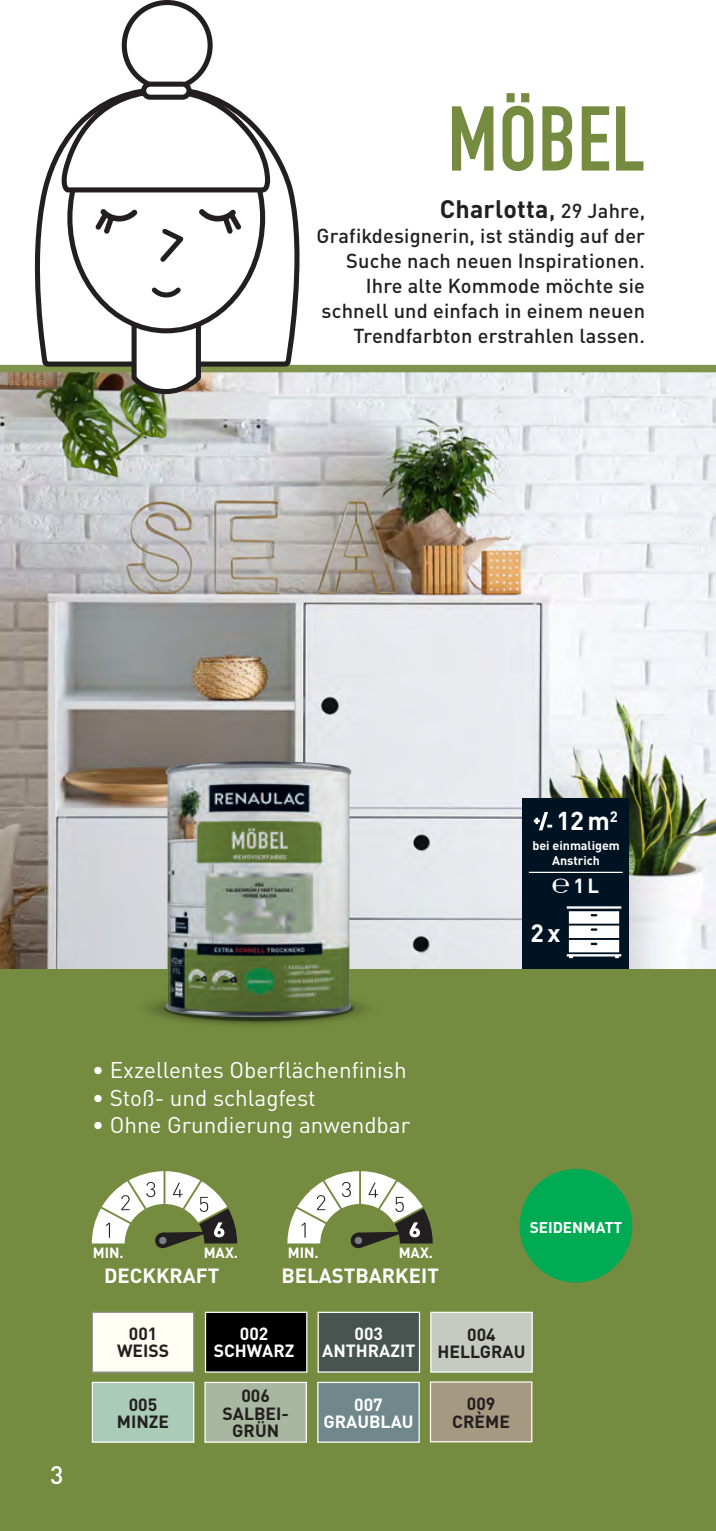
<style>
.page{position:relative;width:716px;height:1531px;background:#fff}
.page>*{position:absolute;margin:0;border:0;box-sizing:border-box;transform-origin:0 0}
.t1{font:700 90.25px "DIN Condensed";letter-spacing:.01em;color:#748b40}
.t2{font:700 25.5px "DIN";color:#fff}
.t3{font:700 25px "DIN Pro";letter-spacing:.01em;color:#231f20}
.t4{font:500 25px "DIN Pro";color:#fff}
.t5{font:700 24.75px "DIN";color:#fff}
.t6{font:22.5px "DIN";color:#fff}
.t7{font:700 20.25px "DIN";color:#fff}
.t8{font:500 20px/25px "DIN Pro";letter-spacing:.01em;color:#231f20;text-align:right}
.t9{font:700 17.5px/17.5px "DIN";color:#231f20;text-align:center}
.t10{font:700 17.5px/17.5px "DIN";color:#fff;text-align:center}
.t11{font:700 15.5px "DIN";color:#fff}
.t12{font:700 14.75px "DIN";color:#fff}
.t13{font:700 12.5px/15px "DIN";color:#fff;text-align:center}
.s1{font-weight:500}
.s2{font-weight:500;font-size:20px}
</style>
<div class="page">
<div style="left:0;top:969px;width:716px;height:562px;background:#748b40"></div>
<img style="left:0;top:372px;width:716px;height:597px">
<div style="left:522px;top:798px;width:107px;height:171px;background:#001322"></div>
<div style="left:92px;top:1311px;width:102px;height:61px;background:#fffef4;border:1px solid #939598"></div>
<div style="left:205px;top:1311px;width:102px;height:61px;background:#000;border:1px solid #fff"></div>
<div style="left:317px;top:1311px;width:103px;height:61px;background:#475450;border:1px solid #fff"></div>
<div style="left:430px;top:1311px;width:103px;height:61px;background:#c6cbc1;border:1px solid #fff"></div>
<div style="left:92px;top:1382px;width:102px;height:61px;background:#aacbb8;border:1px solid #fff"></div>
<div style="left:0;top:365px;width:716px;height:7px;background:#80934c"></div>
<div style="left:204px;top:1382px;width:103px;height:61px;background:#a8b79f;border:1px solid #fff"></div>
<div style="left:317px;top:1382px;width:103px;height:61px;background:#70878b;border:1px solid #fff"></div>
<div style="left:430px;top:1381px;width:102px;height:61px;background:#a69982;border:1px solid #fff"></div>
<img style="left:148px;top:1000px;width:217px;height:25px">
<img style="left:166px;top:761px;width:185px;height:256px">
<hr style="left:567px;top:954px;width:54px;height:2px;background:#fff">
<hr style="left:567px;top:906px;width:54px;height:3px;background:#fff">
<svg style="left:569px;top:911px;width:50px;height:47px;background:#d3d6d9"></svg>
<svg style="left:287px;top:1171px;width:146px;height:78px"></svg>
<svg style="left:92px;top:1171px;width:145px;height:78px"></svg>
<div style="left:519px;top:1169px;width:113px;height:113px;background:#00ab54;border-radius:50%"></div>
<svg style="left:22px;top:143px;width:284px;height:224px"></svg>
<svg style="left:129px;top:333px;width:74px;height:64px"></svg>
<svg style="left:67px;top:195px;width:198px;height:138px"></svg>
<svg style="left:156px;top:225px;width:33px;height:41px"></svg>
<svg style="left:147px;top:283px;width:38px;height:14px"></svg>
<svg style="left:55px;top:89px;width:216px;height:106px"></svg>
<div style="left:122px;top:0;width:91px;height:91px;border:5px solid #231f20;border-radius:50%"></div>
<div style="left:144px;top:84px;width:45px;height:13px;background:#fff;border-radius:7px"></div>
<div style="left:141px;top:82px;width:51px;height:18px;border:5px solid #231f20;border-radius:7px"></div>
<svg style="left:95px;top:209px;width:42px;height:25px"></svg>
<svg style="left:199px;top:209px;width:42px;height:25px"></svg>
<hr style="left:529px;top:872px;width:93px;height:1px;background:#fff">
<svg style="left:533px;top:812px;width:19px;height:19px"></svg>
<h1 class="t1" style="left:447px;top:78px;width:199px">MÖBEL</h1>
<p class="t3" style="left:440px;top:188px;width:207px">Charlotta<span class="s1">,</span> <span class="s2">29 Jahre,</span></p>
<p class="t8" style="left:316px;top:221px;width:330px">Grafikdesignerin, ist ständig auf der Suche nach neuen Inspirationen.<br>Ihre alte Kommode möchte sie schnell und einfach in einem neuen Trendfarbton erstrahlen lassen.</p>
<p class="t2" style="left:556px;top:804px;width:63px">12m<sup>2</sup></p>
<p class="t13" style="left:532px;top:837px;width:89px">bei einmaligem<br>Anstrich</p>
<p class="t5" style="left:530px;top:917px;width:32px">2x</p>
<p class="t7" style="left:573px;top:872px;width:27px">1L</p>
<p class="t6" style="left:92px;top:1056px;width:316px">• Exzellentes Oberflächenfinish</p>
<p class="t6" style="left:92px;top:1084px;width:225px">• Stoß- und schlagfest</p>
<p class="t6" style="left:92px;top:1111px;width:319px">• Ohne Grundierung anwendbar</p>
<p class="t4" style="left:50px;top:1454px;width:15px">3</p>
<p class="t12" style="left:93px;top:1243px;width:32px">MIN.</p>
<p class="t12" style="left:204px;top:1243px;width:36px">MAX.</p>
<p class="t12" style="left:288px;top:1243px;width:32px">MIN.</p>
<p class="t12" style="left:399px;top:1243px;width:36px">MAX.</p>
<p class="t7" style="left:104px;top:1262px;width:117px">DECKKRAFT</p>
<p class="t7" style="left:281px;top:1262px;width:159px">BELASTBARKEIT</p>
<p class="t11" style="left:529px;top:1217px;width:94px">SEIDENMATT</p>
<p class="t9" style="left:117px;top:1324px;width:54px">001<br>WEISS</p>
<p class="t10" style="left:214px;top:1324px;width:82px">002<br>SCHWARZ</p>
<p class="t10" style="left:322px;top:1324px;width:95px">003<br>ANTHRAZIT</p>
<p class="t9" style="left:437px;top:1325px;width:89px">004<br>HELLGRAU</p>
<p class="t9" style="left:117px;top:1395px;width:54px">005<br>MINZE</p>
<p class="t9" style="left:222px;top:1386px;width:68px">006<br>SALBEI-<br>GRÜN</p>
<p class="t10" style="left:323px;top:1395px;width:92px">007<br>GRAUBLAU</p>
<p class="t9" style="left:452px;top:1394px;width:59px">009<br>CRÈME</p>
</div>
